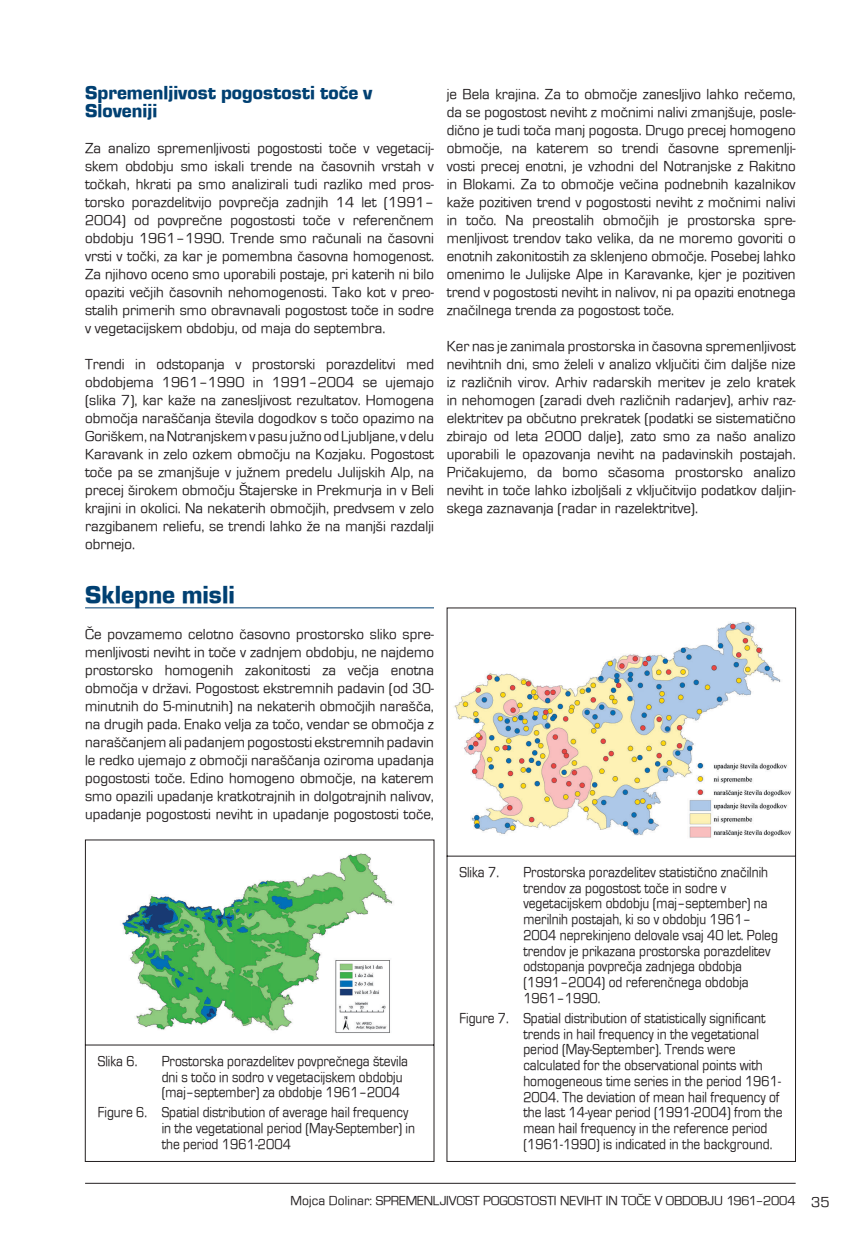
<style>
.page{position:relative;width:851px;height:1234px;background:#fff}
.page>*{position:absolute;margin:0;border:0;box-sizing:border-box;transform-origin:0 0}
.t1{font:25.5px "Eurostile TEE Blac";color:#004072}
.t2{font:19.5px/18px "Eurostile TEE Blac";color:#004072}
.t3{font:15px/18px "Eurostile TEE Regu";color:#231f20;text-align:justify}
.t4{font:15px/15.8px "Eurostile TEE Regu";color:#231f20;scale:.9 1}
.t5{font:13.5px "Eurostile TEE Regu";color:#231f20}
</style>
<div class="page">
<hr style="left:85px;top:1182px;width:710px;height:1px;background:#231f20">
<hr style="left:85px;top:607px;width:349px;height:1px;background:#004072">
<svg style="left:446px;top:607px;width:349px;height:554px"></svg>
<img style="left:449px;top:612px;width:343px;height:237px">
<svg style="left:85px;top:839px;width:349px;height:322px"></svg>
<img style="left:118px;top:844px;width:280px;height:195px">
<h2 class="t2" style="left:85px;top:84px;width:289px">Spremenljivost pogostosti toče v<br>Sloveniji</h2>
<p class="t3" style="left:85px;top:139px;width:350px">Za analizo spremenljivosti pogostosti toče v vegetacij&shy;skem obdobju smo iskali trende na časovnih vrstah v točkah, hkrati pa smo analizirali tudi razliko med pros&shy;torsko porazdelitvijo povprečja zadnjih 14 let (1991– 2004) od povprečne pogostosti toče v referenčnem obdobju 1961–1990. Trende smo računali na časovni vrsti v točki, za kar je pomembna časovna homogenost.<br>Za njihovo oceno smo uporabili postaje, pri katerih ni bilo opaziti večjih časovnih nehomogenosti. Tako kot v preo&shy;stalih primerih smo obravnavali pogostost toče in sodre v vegetacijskem obdobju, od maja do septembra.</p>
<p class="t3" style="left:85px;top:355px;width:350px">Trendi in odstopanja v prostorski porazdelitvi med obdobjema 1961–1990 in 1991–2004 se ujemajo (slika 7), kar kaže na zanesljivost rezultatov. Homogena območja naraščanja števila dogodkov s točo opazimo na Goriškem, na Notranjskem v pasu južno od Ljubljane, v delu Karavank in zelo ozkem območju na Kozjaku. Pogostost toče pa se zmanjšuje v južnem predelu Julijskih Alp, na precej širokem območju Štajerske in Prekmurja in v Beli krajini in okolici. Na nekaterih območjih, predvsem v zelo razgibanem reliefu, se trendi lahko že na manjši razdalji obrnejo.</p>
<h1 class="t1" style="left:85px;top:580px;width:151px">Sklepne misli</h1>
<p class="t3" style="left:85px;top:625px;width:350px">Če povzamemo celotno časovno prostorsko sliko spre&shy;menljivosti neviht in toče v zadnjem obdobju, ne najdemo prostorsko homogenih zakonitosti za večja enotna območja v državi. Pogostost ekstremnih padavin (od 30- minutnih do 5-minutnih) na nekaterih območjih narašča, na drugih pada. Enako velja za točo, vendar se območja z naraščanjem ali padanjem pogostosti ekstremnih padavin le redko ujemajo z območji naraščanja oziroma upadanja pogostosti toče. Edino homogeno območje, na katerem smo opazili upadanje kratkotrajnih in dolgotrajnih nalivov, upadanje pogostosti neviht in upadanje pogostosti toče,</p>
<p class="t3" style="left:446px;top:85px;width:350px">je Bela krajina. Za to območje zanesljivo lahko rečemo, da se pogostost neviht z močnimi nalivi zmanjšuje, posle&shy;dično je tudi toča manj pogosta. Drugo precej homogeno območje, na katerem so trendi časovne spremenlji&shy;vosti precej enotni, je vzhodni del Notranjske z Rakitno in Blokami. Za to območje večina podnebnih kazalnikov kaže pozitiven trend v pogostosti neviht z močnimi nalivi in točo. Na preostalih območjih je prostorska spre&shy;menljivost trendov tako velika, da ne moremo govoriti o enotnih zakonitostih za sklenjeno območje. Posebej lahko omenimo le Julijske Alpe in Karavanke, kjer je pozitiven trend v pogostosti neviht in nalivov, ni pa opaziti enotnega značilnega trenda za pogostost toče.</p>
<p class="t3" style="left:446px;top:337px;width:350px">Ker nas je zanimala prostorska in časovna spremenljivost nevihtnih dni, smo želeli v analizo vključiti čim daljše nize iz različnih virov. Arhiv radarskih meritev je zelo kratek in nehomogen (zaradi dveh različnih radarjev), arhiv raz&shy;elektritev pa občutno prekratek (podatki se sistematično zbirajo od leta 2000 dalje), zato smo za našo analizo uporabili le opazovanja neviht na padavinskih postajah.<br>Pričakujemo, da bomo sčasoma prostorsko analizo neviht in toče lahko izboljšali z vključitvijo podatkov daljin&shy;skega zaznavanja (radar in razelektritve).</p>
<p class="t4" style="left:98px;top:1053px;width:46px">Slika 6.</p>
<p class="t4" style="left:162px;top:1053px;width:275px">Prostorska porazdelitev povprečnega števila dni s točo in sodro v vegetacijskem obdobju (maj–september) za obdobje 1961–2004</p>
<p class="t4" style="left:162px;top:1104px;width:283px;text-indent:-64px">Figure 6. Spatial distribution of average hail frequency in the vegetational period (May-September) in the period 1961-2004</p>
<p class="t4" style="left:459px;top:864px;width:46px">Slika 7.</p>
<p class="t4" style="left:523px;top:864px;width:284px">Prostorska porazdelitev statistično značilnih trendov za pogostost toče in sodre v vegetacijskem obdobju (maj–september) na merilnih postajah, ki so v obdobju 1961– 2004 neprekinjeno delovale vsaj 40 let. Poleg trendov je prikazana prostorska porazdelitev odstopanja povprečja zadnjega obdobja (1991–2004) od referenčnega obdobja 1961–1990.</p>
<p class="t4" style="left:523px;top:1010px;width:289px;text-indent:-64px">Figure 7. Spatial distribution of statistically significant trends in hail frequency in the vegetational period (May-September). Trends were calculated for the observational points with homogeneous time series in the period 1961- 2004. The deviation of mean hail frequency of the last 14-year period (1991-2004) from the mean hail frequency in the reference period (1961-1990) is indicated in the background.</p>
<p class="t5" style="left:290px;top:1193px;width:506px">Mojca Dolinar: SPREMENLJIVOST POGOSTOSTI NEVIHT IN TOČE V OBDOBJU 1961–2004</p>
<p class="t3" style="left:811px;top:1192px;width:20px">35</p>
</div>
